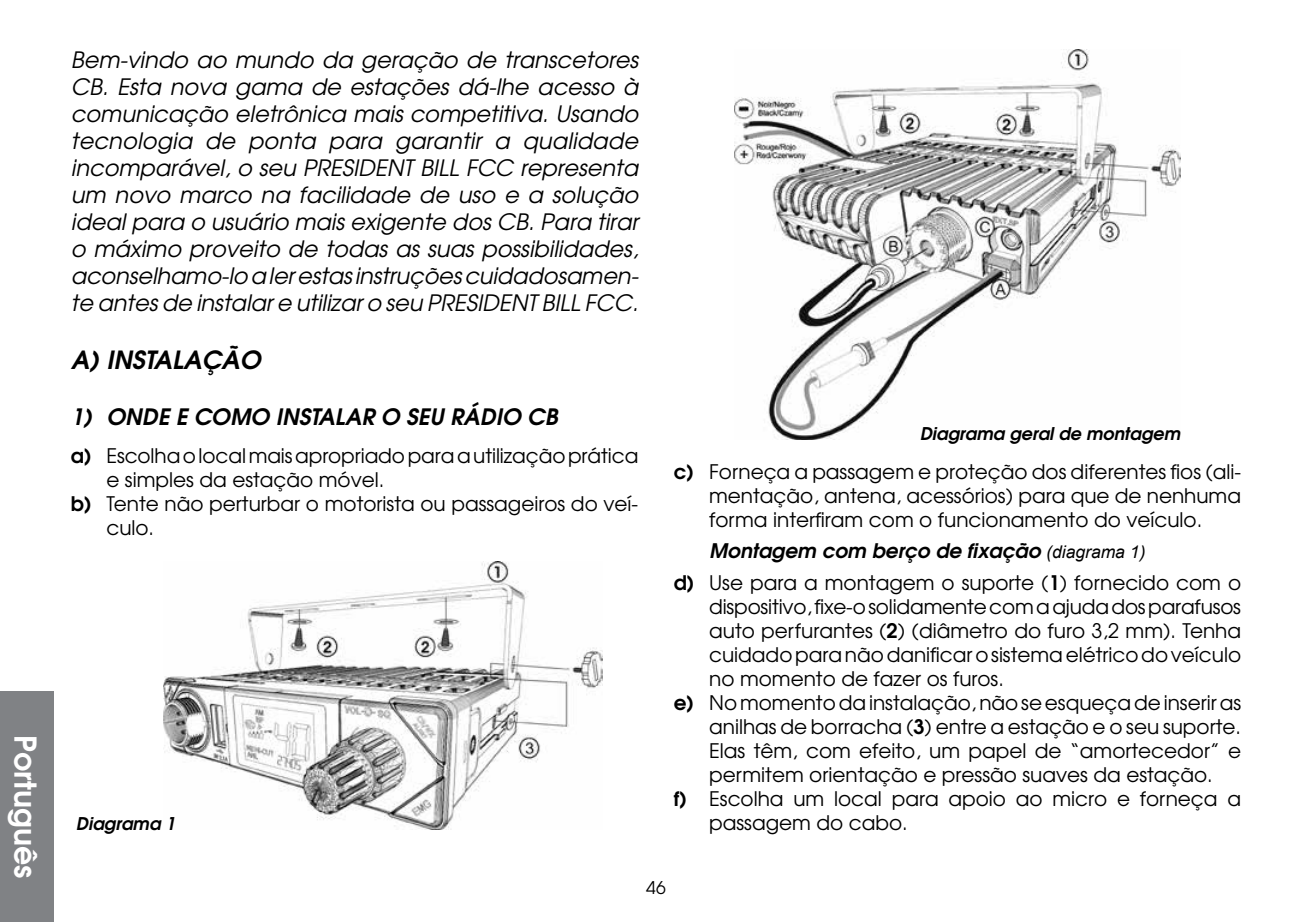
<style>
.page{position:relative;width:1312px;height:922px;background:#fff}
.page>*{position:absolute;margin:0;border:0;box-sizing:border-box;transform-origin:0 0}
.t1{font:600 30px "Avant Garde";color:#fff}
.t2{font:italic 600 25px "Avant Garde";color:#000}
.t3{font:italic 22.5px/27px "Avant Garde";color:#000;text-align:justify}
.t4{font:italic 600 22.5px "Avant Garde";color:#000}
.t5{font:20px/24px "Avant Garde";color:#000;text-align:justify}
.t6{font:italic 600 17.5px "Avant Garde";color:#000}
.t7{font:17.5px "Avant Garde";color:#000}
.s1{font-weight:600}
.s2{font-weight:600;font-style:italic}
.s3{font-family:"Arial";font-style:italic;font-size:17.5px}
</style>
<div class="page">
<img style="left:164px;top:561px;width:438px;height:268px">
<img style="left:734px;top:50px;width:445px;height:390px">
<div style="left:0;top:691px;width:53px;height:230px;background:#808285"></div>
<h1 class="t1" style="left:45px;top:735px;width:144px;rotate:90deg">Português</h1>
<p class="t3" style="left:71px;top:46px;width:569px">Bem-vindo ao mundo da geração de transcetores CB. Esta nova gama de estações dá-lhe acesso à comunicação eletrônica mais competitiva. Usando tecnologia de ponta para garantir a qualidade incomparável, o seu PRESIDENT BILL FCC representa um novo marco na facilidade de uso e a solução ideal para o usuário mais exigente dos CB. Para tirar o máximo proveito de todas as suas possibilidades, aconselhamo-lo a ler estas instruções cuidadosamen&shy;te antes de instalar e utilizar o seu PRESIDENT BILL FCC.</p>
<p class="t2" style="left:71px;top:343px;width:191px">A) INSTALAÇÃO</p>
<p class="t4" style="left:71px;top:401px;width:488px">1) ONDE E COMO INSTALAR O SEU RÁDIO CB</p>
<p class="t5" style="left:71px;top:443px;width:568px"><span class="s1">a)</span> Escolha o local mais apropriado para a utilização prática</p>
<p class="t5" style="left:106px;top:467px;width:279px">e simples da estação móvel.</p>
<p class="t5" style="left:71px;top:491px;width:568px"><span class="s1">b)</span> Tente não perturbar o motorista ou passageiros do veí-</p>
<p class="t5" style="left:106px;top:515px;width:49px">culo.</p>
<p class="t6" style="left:76px;top:811px;width:101px">Diagrama 1</p>
<p class="t6" style="left:919px;top:422px;width:262px">Diagrama geral de montagem</p>
<p class="t5" style="left:709px;top:459px;width:533px;text-indent:-35px"><span class="s1">c)</span> Forneça a passagem e proteção dos diferentes fios (ali&shy;mentação, antena, acessórios) para que de nenhuma forma interfiram com o funcionamento do veículo.</p>
<p class="t5" style="left:673px;top:535px;width:568px;line-height:31px;text-indent:35px"><span class="s2">Montagem com berço de fixação</span> <span class="s3">(diagrama 1)<br></span><span class="s1">d)</span> Use para a montagem o suporte (<span class="s1">1</span>) fornecido com o</p>
<p class="t5" style="left:709px;top:594px;width:533px">dispositivo, fixe-o solidamente com a ajuda dos parafusos</p>
<p class="t5" style="left:709px;top:618px;width:533px">auto perfurantes (<span class="s1">2</span>) (diâmetro do furo 3,2 mm). Tenha</p>
<p class="t5" style="left:709px;top:642px;width:533px">cuidado para não danificar o sistema elétrico do veículo</p>
<p class="t5" style="left:709px;top:666px;width:296px">no momento de fazer os furos.</p>
<p class="t5" style="left:673px;top:690px;width:568px"><span class="s1">e)</span> No momento da instalação, não se esqueça de inserir as</p>
<p class="t5" style="left:709px;top:714px;width:533px">anilhas de borracha (<span class="s1">3</span>) entre a estação e o seu suporte.</p>
<p class="t5" style="left:709px;top:738px;width:533px">Elas têm, com efeito, um papel de “amortecedor” e</p>
<p class="t5" style="left:709px;top:762px;width:505px">permitem orientação e pressão suaves da estação.</p>
<p class="t5" style="left:673px;top:786px;width:568px"><span class="s1">f)</span> Escolha um local para apoio ao micro e forneça a</p>
<p class="t5" style="left:709px;top:810px;width:200px">passagem do cabo.</p>
<p class="t7" style="left:646px;top:876px;width:21px">46</p>
</div>
